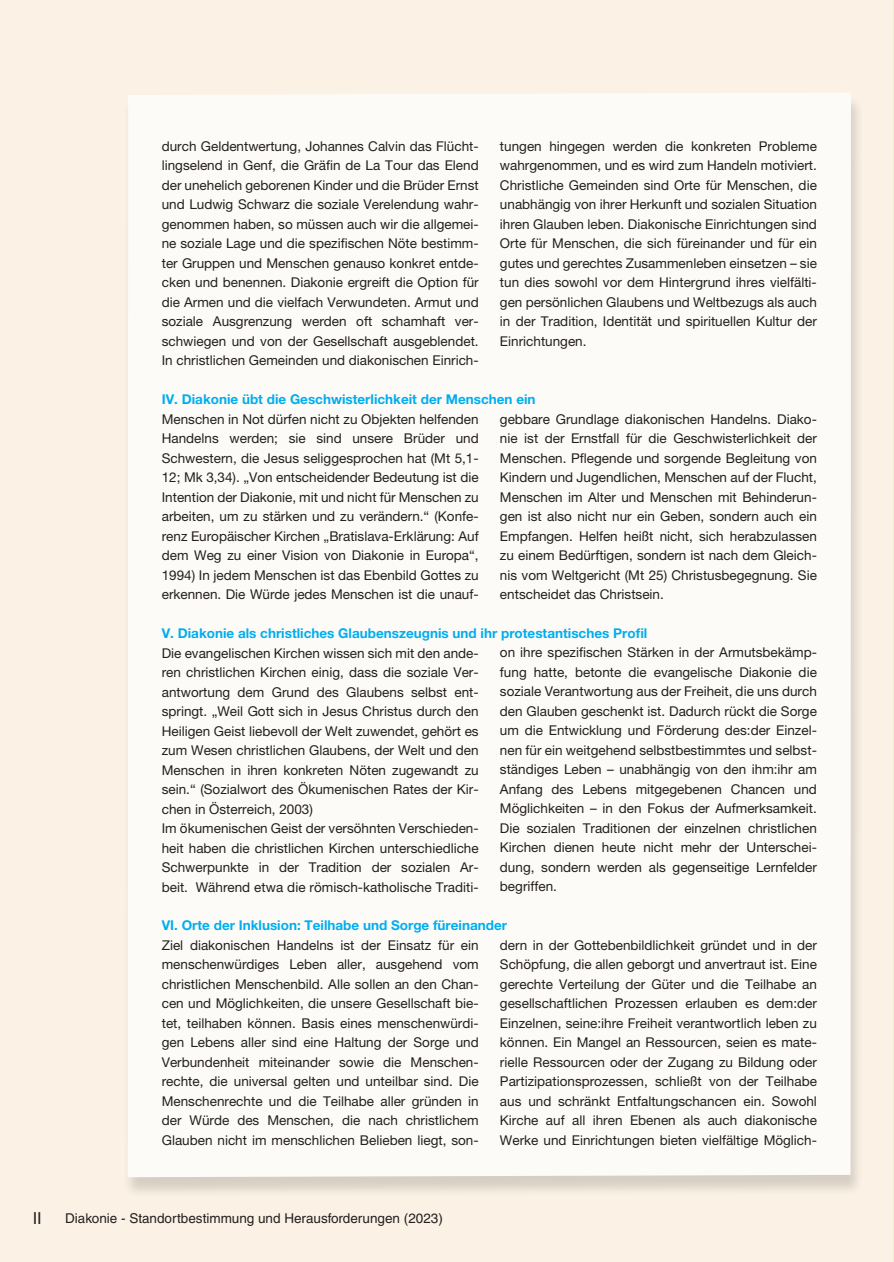
<style>
.page{position:relative;width:894px;height:1262px;background:#fff}
.page>*{position:absolute;margin:0;border:0;box-sizing:border-box;transform-origin:0 0}
.t1{font:16.5px "Helvetica LT Std";color:#231f20}
.t2{font:13.5px/19.5px "Helvetica Neue LT Pro";color:#231f20;text-align:justify}
.t3{font:700 13.5px "Helvetica Neue LT Pro";color:#00aeef}
.t4{font:13.5px "Helvetica LT Std";color:#231f20}
</style>
<div class="page">
<div style="left:0;top:0;width:893px;height:1262px;background:#fbf2e5"></div>
<hr style="left:893px;top:0;width:1px;height:1262px;background:#f6e3c4">
<div style="left:123px;top:95px;width:741px;height:1103px;background:#231f20;opacity:.23"></div>
<div style="left:128px;top:93px;width:722px;height:1084px;background:#fdfbf8"></div>
<p class="t2" style="left:162px;top:136px;width:318px">durch Geldentwertung, Johannes Calvin das Flücht&shy;lingselend in Genf, die Gräfin de La Tour das Elend der unehelich geborenen Kinder und die Brüder Ernst und Ludwig Schwarz die soziale Verelendung wahr&shy;genommen haben, so müssen auch wir die allgemei&shy;ne soziale Lage und die spezifischen Nöte bestimm&shy;ter Gruppen und Menschen genauso konkret entde&shy;cken und benennen. Diakonie ergreift die Option für die Armen und die vielfach Verwundeten. Armut und soziale Ausgrenzung werden oft schamhaft ver&shy;schwiegen und von der Gesellschaft ausgeblendet.<br>In christlichen Gemeinden und diakonischen Einrich-</p>
<p class="t2" style="left:500px;top:136px;width:318px">tungen hingegen werden die konkreten Probleme wahrgenommen, und es wird zum Handeln motiviert.<br>Christliche Gemeinden sind Orte für Menschen, die unabhängig von ihrer Herkunft und sozialen Situation ihren Glauben leben. Diakonische Einrichtungen sind Orte für Menschen, die sich füreinander und für ein gutes und gerechtes Zusammenleben einsetzen – sie tun dies sowohl vor dem Hintergrund ihres vielfälti&shy;gen persönlichen Glaubens und Weltbezugs als auch in der Tradition, Identität und spirituellen Kultur der Einrichtungen.</p>
<p class="t3" style="left:162px;top:391px;width:375px">IV. Diakonie übt die Geschwisterlichkeit der Menschen ein</p>
<p class="t2" style="left:162px;top:409px;width:318px">Menschen in Not dürfen nicht zu Objekten helfenden Handelns werden; sie sind unsere Brüder und Schwestern, die Jesus seliggesprochen hat (Mt 5,1- 12; Mk 3,34). „Von entscheidender Bedeutung ist die Intention der Diakonie, mit und nicht für Menschen zu arbeiten, um zu stärken und zu verändern.“ (Konfe&shy;renz Europäischer Kirchen „Bratislava-Erklärung: Auf dem Weg zu einer Vision von Diakonie in Europa“, 1994) In jedem Menschen ist das Ebenbild Gottes zu erkennen. Die Würde jedes Menschen ist die unauf-</p>
<p class="t2" style="left:500px;top:409px;width:318px">gebbare Grundlage diakonischen Handelns. Diako&shy;nie ist der Ernstfall für die Geschwisterlichkeit der Menschen. Pflegende und sorgende Begleitung von Kindern und Jugendlichen, Menschen auf der Flucht, Menschen im Alter und Menschen mit Behinderun&shy;gen ist also nicht nur ein Geben, sondern auch ein Empfangen. Helfen heißt nicht, sich herabzulassen zu einem Bedürftigen, sondern ist nach dem Gleich&shy;nis vom Weltgericht (Mt 25) Christusbegegnung. Sie entscheidet das Christsein.</p>
<p class="t3" style="left:162px;top:625px;width:487px">V. Diakonie als christliches Glaubenszeugnis und ihr protestantisches Profil</p>
<p class="t2" style="left:162px;top:643px;width:318px;text-align:left">Die evangelischen Kirchen wissen sich mit den ande&shy;ren christlichen Kirchen einig, dass die soziale Ver&shy;antwortung dem Grund des Glaubens selbst ent&shy;springt. „Weil Gott sich in Jesus Christus durch den Heiligen Geist liebevoll der Welt zuwendet, gehört es zum Wesen christlichen Glaubens, der Welt und den Menschen in ihren konkreten Nöten zugewandt zu sein.“ (Sozialwort des Ökumenischen Rates der Kir&shy;chen in Österreich, 2003)<br>Im ökumenischen Geist der versöhnten Verschieden&shy;heit haben die christlichen Kirchen unterschiedliche Schwerpunkte in der Tradition der sozialen Ar&shy;beit. Während etwa die römisch-katholische Traditi-</p>
<p class="t2" style="left:500px;top:643px;width:318px">on ihre spezifischen Stärken in der Armutsbekämp&shy;fung hatte, betonte die evangelische Diakonie die soziale Verantwortung aus der Freiheit, die uns durch den Glauben geschenkt ist. Dadurch rückt die Sorge um die Entwicklung und Förderung des:der Einzel&shy;nen für ein weitgehend selbstbestimmtes und selbst&shy;ständiges Leben – unabhängig von den ihm:ihr am Anfang des Lebens mitgegebenen Chancen und Möglichkeiten – in den Fokus der Aufmerksamkeit.<br>Die sozialen Traditionen der einzelnen christlichen Kirchen dienen heute nicht mehr der Unterschei&shy;dung, sondern werden als gegenseitige Lernfelder begriffen.</p>
<p class="t3" style="left:162px;top:917px;width:347px">VI. Orte der Inklusion: Teilhabe und Sorge füreinander</p>
<p class="t2" style="left:162px;top:935px;width:318px">Ziel diakonischen Handelns ist der Einsatz für ein menschenwürdiges Leben aller, ausgehend vom christlichen Menschenbild. Alle sollen an den Chan&shy;cen und Möglichkeiten, die unsere Gesellschaft bie&shy;tet, teilhaben können. Basis eines menschenwürdi&shy;gen Lebens aller sind eine Haltung der Sorge und Verbundenheit miteinander sowie die Menschen&shy;rechte, die universal gelten und unteilbar sind. Die Menschenrechte und die Teilhabe aller gründen in der Würde des Menschen, die nach christlichem Glauben nicht im menschlichen Belieben liegt, son-</p>
<p class="t2" style="left:500px;top:935px;width:318px">dern in der Gottebenbildlichkeit gründet und in der Schöpfung, die allen geborgt und anvertraut ist. Eine gerechte Verteilung der Güter und die Teilhabe an gesellschaftlichen Prozessen erlauben es dem:der Einzelnen, seine:ihre Freiheit verantwortlich leben zu können. Ein Mangel an Ressourcen, seien es mate&shy;rielle Ressourcen oder der Zugang zu Bildung oder Partizipationsprozessen, schließt von der Teilhabe aus und schränkt Entfaltungschancen ein. Sowohl Kirche auf all ihren Ebenen als auch diakonische Werke und Einrichtungen bieten vielfältige Möglich-</p>
<p class="t1" style="left:33px;top:1208px;width:11px">II</p>
<p class="t4" style="left:65px;top:1211px;width:379px">Diakonie - Standortbestimmung und Herausforderungen (2023)</p>
</div>
